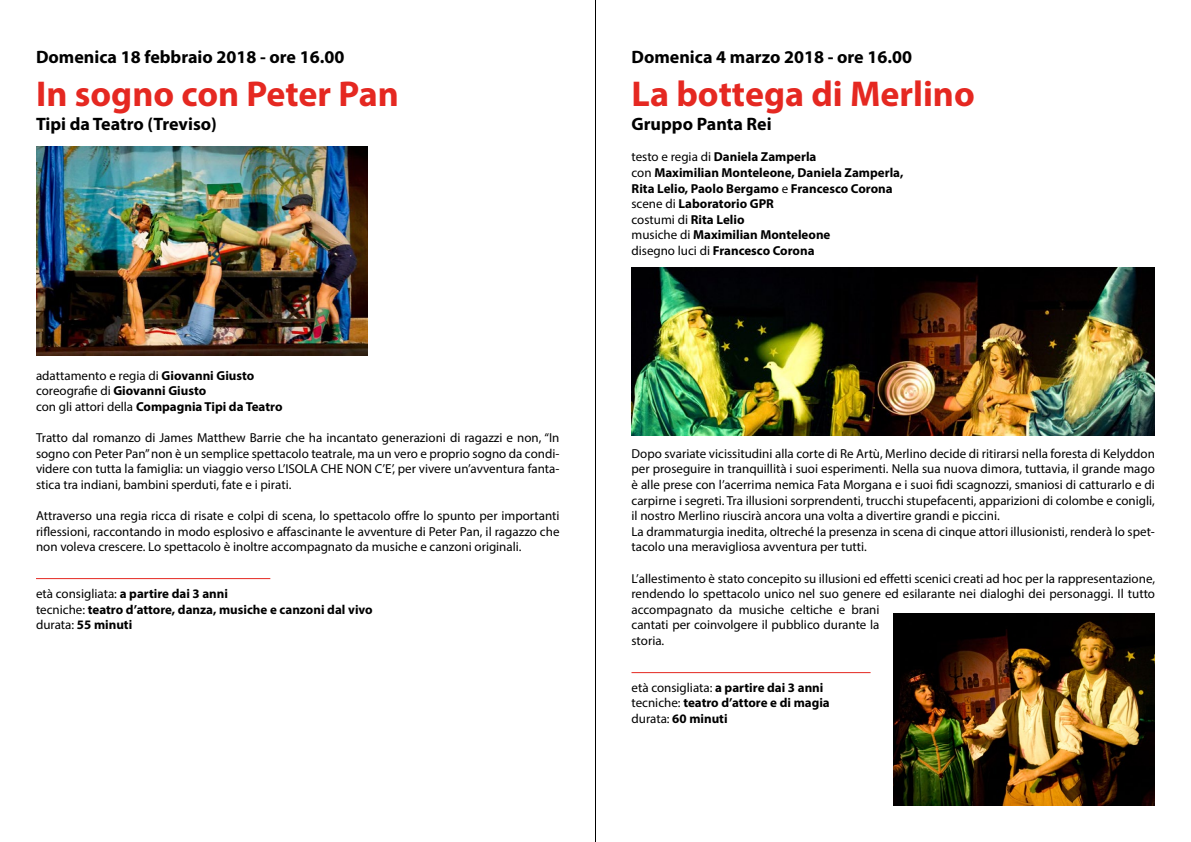
<style>
.page{position:relative;width:1191px;height:842px;background:#fff}
.page>*{position:absolute;margin:0;border:0;box-sizing:border-box;transform-origin:0 0}
.t1{font:700 36px "Myriad Pro";color:#e52821}
.t2{font:700 18px "Myriad Pro";color:#000}
.t3{font:13px/15.6px "Myriad Pro";color:#000}
.t4{font:700 13px/15.6px "Myriad Pro";color:#000}
.s1{font-weight:700}
.s2{font-weight:400}
</style>
<div class="page">
<hr style="left:595px;top:0;width:1px;height:842px;background:#000">
<img style="left:36px;top:147px;width:332px;height:208px">
<img style="left:631px;top:268px;width:524px;height:168px">
<img style="left:893px;top:614px;width:262px;height:191px">
<hr style="left:631px;top:672px;width:239px;height:1px;background:#e52821">
<hr style="left:36px;top:578px;width:234px;height:1px;background:#e52821">
<h2 class="t2" style="left:36px;top:45px;width:310px">Domenica 18 febbraio 2018 - ore 16.00</h2>
<h1 class="t1" style="left:36px;top:71px;width:364px">In sogno con Peter Pan</h1>
<h2 class="t2" style="left:36px;top:112px;width:182px">Tipi da Teatro (Treviso)</h2>
<p class="t3" style="left:36px;top:367px;width:248px">adattamento e regia di <span class="s1">Giovanni Giusto </span>coreografie di <span class="s1">Giovanni Giusto<br></span>con gli attori della <span class="s1">Compagnia Tipi da Teatro</span></p>
<p class="t3" style="left:36px;top:430px;width:525px;text-align:justify">Tratto dal romanzo di James Matthew Barrie che ha incantato generazioni di ragazzi e non, “In sogno con Peter Pan” non è un semplice spettacolo teatrale, ma un vero e proprio sogno da condi&shy;videre con tutta la famiglia: un viaggio verso L’ISOLA CHE NON C’E’, per vivere un’avventura fanta&shy;stica tra indiani, bambini sperduti, fate e i pirati.</p>
<p class="t3" style="left:36px;top:508px;width:525px;text-align:justify">Attraverso una regia ricca di risate e colpi di scena, lo spettacolo offre lo spunto per importanti riflessioni, raccontando in modo esplosivo e affascinante le avventure di Peter Pan, il ragazzo che non voleva crescere. Lo spettacolo è inoltre accompagnato da musiche e canzoni originali.</p>
<p class="t4" style="left:36px;top:586px;width:338px"><span class="s2">età consigliata:</span> a partire dai 3 anni<br><span class="s2">tecniche:</span> teatro d’attore, danza, musiche e canzoni dal vivo <span class="s2">durata:</span> 55 minuti</p>
<h2 class="t2" style="left:631px;top:45px;width:282px">Domenica 4 marzo 2018 - ore 16.00</h2>
<h1 class="t1" style="left:631px;top:71px;width:345px">La bottega di Merlino</h1>
<h2 class="t2" style="left:631px;top:112px;width:142px">Gruppo Panta Rei</h2>
<p class="t4" style="left:631px;top:149px;width:273px"><span class="s2">testo e regia di</span> Daniela Zamperla<br><span class="s2">con</span> Maximilian Monteleone, Daniela Zamperla, Rita Lelio, Paolo Bergamo <span class="s2">e</span> Francesco Corona <span class="s2">scene di</span> Laboratorio GPR<br><span class="s2">costumi di</span> Rita Lelio<br><span class="s2">musiche di</span> Maximilian Monteleone<br><span class="s2">disegno luci di</span> Francesco Corona</p>
<p class="t3" style="left:631px;top:445px;width:525px">Dopo svariate vicissitudini alla corte di Re Artù, Merlino decide di ritirarsi nella foresta di Kelyddon per proseguire in tranquillità i suoi esperimenti. Nella sua nuova dimora, tuttavia, il grande mago è alle prese con l’acerrima nemica Fata Morgana e i suoi fidi scagnozzi, smaniosi di catturarlo e di carpirne i segreti. Tra illusioni sorprendenti, trucchi stupefacenti, apparizioni di colombe e conigli, il nostro Merlino riuscirà ancora una volta a divertire grandi e piccini.<br>La drammaturgia inedita, oltreché la presenza in scena di cinque attori illusionisti, renderà lo spet&shy;tacolo una meravigliosa avventura per tutti.</p>
<p class="t3" style="left:631px;top:570px;width:525px">L’allestimento è stato concepito su illusioni ed effetti scenici creati ad hoc per la rappresentazione, rendendo lo spettacolo unico nel suo genere ed esilarante nei dialoghi dei personaggi. Il tutto accompagnato da musiche celtiche e brani<br>cantati per coinvolgere il pubblico durante la<br>storia.</p>
<p class="t4" style="left:631px;top:679px;width:200px"><span class="s2">età consigliata:</span> a partire dai 3 anni <span class="s2">tecniche:</span> teatro d’attore e di magia <span class="s2">durata:</span> 60 minuti</p>
</div>
